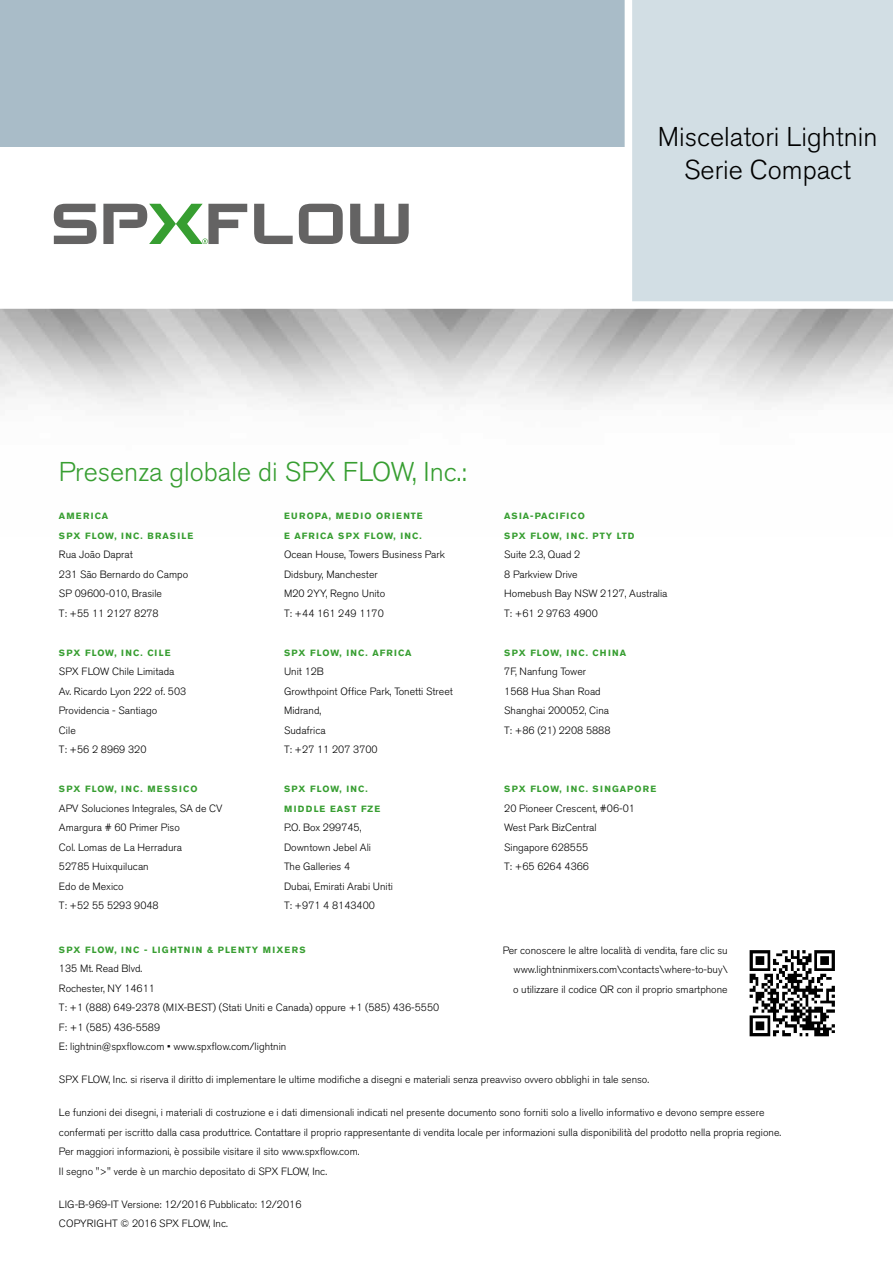
<style>
.page{position:relative;width:893px;height:1263px;background:#fff}
.page>*{position:absolute;margin:0;border:0;box-sizing:border-box;transform-origin:0 0}
.t1{font:300 27px/33px "Akzidenz Grotesk BE";color:#000;text-align:center}
.t2{font:300 27px "Akzidenz Grotesk BE";color:#379e31}
.t3{font:300 10.5px/19.5px "Akzidenz Grotesk BE";color:#000}
.t4{font:700 9px/19.5px "Akzidenz Grotesk BE";letter-spacing:.13em;color:#379e31}
.t5{font:700 9px/19.5px "Akzidenz Grotesk BE";letter-spacing:.11em;color:#379e31}
</style>
<div class="page">
<svg style="left:54px;top:204px;width:43px;height:40px"></svg>
<svg style="left:299px;top:204px;width:44px;height:40px"></svg>
<svg style="left:254px;top:204px;width:39px;height:40px"></svg>
<svg style="left:350px;top:204px;width:59px;height:40px"></svg>
<svg style="left:103px;top:204px;width:144px;height:40px"></svg>
<div style="left:0;top:0;width:630px;height:146px;background:#a9bcc8"></div>
<div style="left:631px;top:0;width:262px;height:308px;background:#d2dee4"></div>
<div style="left:0;top:301px;width:893px;height:8px;background:#fff"></div>
<div style="left:625px;top:0;width:7px;height:306px;background:#fff"></div>
<img style="left:749px;top:950px;width:86px;height:87px">
<h1 class="t1" style="left:658px;top:121px;width:221px">Miscelatori Lightnin<br>Serie Compact</h1>
<h1 class="t2" style="left:59px;top:457px;width:409px">Presenza globale di SPX FLOW, Inc.:</h1>
<p class="t4" style="left:59px;top:506px;width:136px">AMERICA<br>SPX FLOW, INC. BRASILE</p>
<p class="t3" style="left:59px;top:545px;width:131px">Rua João Daprat<br>231 São Bernardo do Campo<br>SP 09600-010, Brasile<br>T: +55 11 2127 8278</p>
<p class="t5" style="left:59px;top:643px;width:113px">SPX FLOW, INC. CILE</p>
<p class="t3" style="left:59px;top:662px;width:129px">SPX FLOW Chile Limitada<br>Av. Ricardo Lyon 222 of. 503<br>Providencia - Santiago<br>Cile<br>T: +56 2 8969 320</p>
<p class="t4" style="left:59px;top:779px;width:140px">SPX FLOW, INC. MESSICO</p>
<p class="t3" style="left:59px;top:798px;width:165px">APV Soluciones Integrales, SA de CV<br>Amargura # 60 Primer Piso<br>Col. Lomas de La Herradura<br>52785 Huixquilucan<br>Edo de Mexico<br>T: +52 55 5293 9048</p>
<p class="t4" style="left:284px;top:506px;width:140px">EUROPA, MEDIO ORIENTE<br>E AFRICA SPX FLOW, INC.</p>
<p class="t3" style="left:284px;top:545px;width:162px">Ocean House, Towers Business Park<br>Didsbury, Manchester<br>M20 2YY, Regno Unito<br>T: +44 161 249 1170</p>
<p class="t5" style="left:284px;top:643px;width:129px">SPX FLOW, INC. AFRICA</p>
<p class="t3" style="left:284px;top:662px;width:170px">Unit 12B<br>Growthpoint Office Park, Tonetti Street<br>Midrand,<br>Sudafrica<br>T: +27 11 207 3700</p>
<p class="t5" style="left:284px;top:779px;width:98px">SPX FLOW, INC.<br>MIDDLE EAST FZE</p>
<p class="t3" style="left:284px;top:818px;width:110px">P.O. Box 299745,<br>Downtown Jebel Ali<br>The Galleries 4<br>Dubai, Emirati Arabi Uniti<br>T: +971 4 8143400</p>
<p class="t5" style="left:504px;top:506px;width:132px">ASIA-PACIFICO<br>SPX FLOW, INC. PTY LTD</p>
<p class="t3" style="left:504px;top:545px;width:165px">Suite 2.3, Quad 2<br>8 Parkview Drive<br>Homebush Bay NSW 2127, Australia<br>T: +61 2 9763 4900</p>
<p class="t5" style="left:504px;top:643px;width:123px">SPX FLOW, INC. CHINA</p>
<p class="t3" style="left:504px;top:662px;width:108px">7F, Nanfung Tower<br>1568 Hua Shan Road<br>Shanghai 200052, Cina<br>T: +86 (21) 2208 5888</p>
<p class="t4" style="left:504px;top:779px;width:153px">SPX FLOW, INC. SINGAPORE</p>
<p class="t3" style="left:504px;top:798px;width:132px">20 Pioneer Crescent, #06-01<br>West Park BizCentral<br>Singapore 628555<br>T: +65 6264 4366</p>
<p class="t4" style="left:59px;top:940px;width:248px">SPX FLOW, INC - LIGHTNIN &amp; PLENTY MIXERS</p>
<p class="t3" style="left:59px;top:959px;width:382px">135 Mt. Read Blvd.<br>Rochester, NY 14611<br>T: +1 (888) 649-2378 (MIX-BEST) (Stati Uniti e Canada) oppure +1 (585) 436-5550<br>F: +1 (585) 436-5589<br>E: lightnin@spxflow.com • www.spxflow.com/lightnin</p>
<p class="t3" style="left:59px;top:1070px;width:592px">SPX FLOW, Inc. si riserva il diritto di implementare le ultime modifiche a disegni e materiali senza preavviso ovvero obblighi in tale senso.</p>
<p class="t3" style="left:59px;top:1103px;width:724px">Le funzioni dei disegni, i materiali di costruzione e i dati dimensionali indicati nel presente documento sono forniti solo a livello informativo e devono sempre essere confermati per iscritto dalla casa produttrice. Contattare il proprio rappresentante di vendita locale per informazioni sulla disponibilità del prodotto nella propria regione.<br>Per maggiori informazioni, è possibile visitare il sito www.spxflow.com.<br>Il segno "&gt;" verde è un marchio depositato di SPX FLOW, Inc.</p>
<p class="t3" style="left:59px;top:1194px;width:244px">LIG-B-969-IT Versione: 12/2016 Pubblicato: 12/2016<br>COPYRIGHT © 2016 SPX FLOW, Inc.</p>
<p class="t3" style="left:513px;top:940px;width:216px;text-align:justify;text-indent:-10px">Per conoscere le altre località di vendita, fare clic su www.lightninmixers.com\contacts\where-to-buy\ o utilizzare il codice QR con il proprio smartphone</p>
</div>
